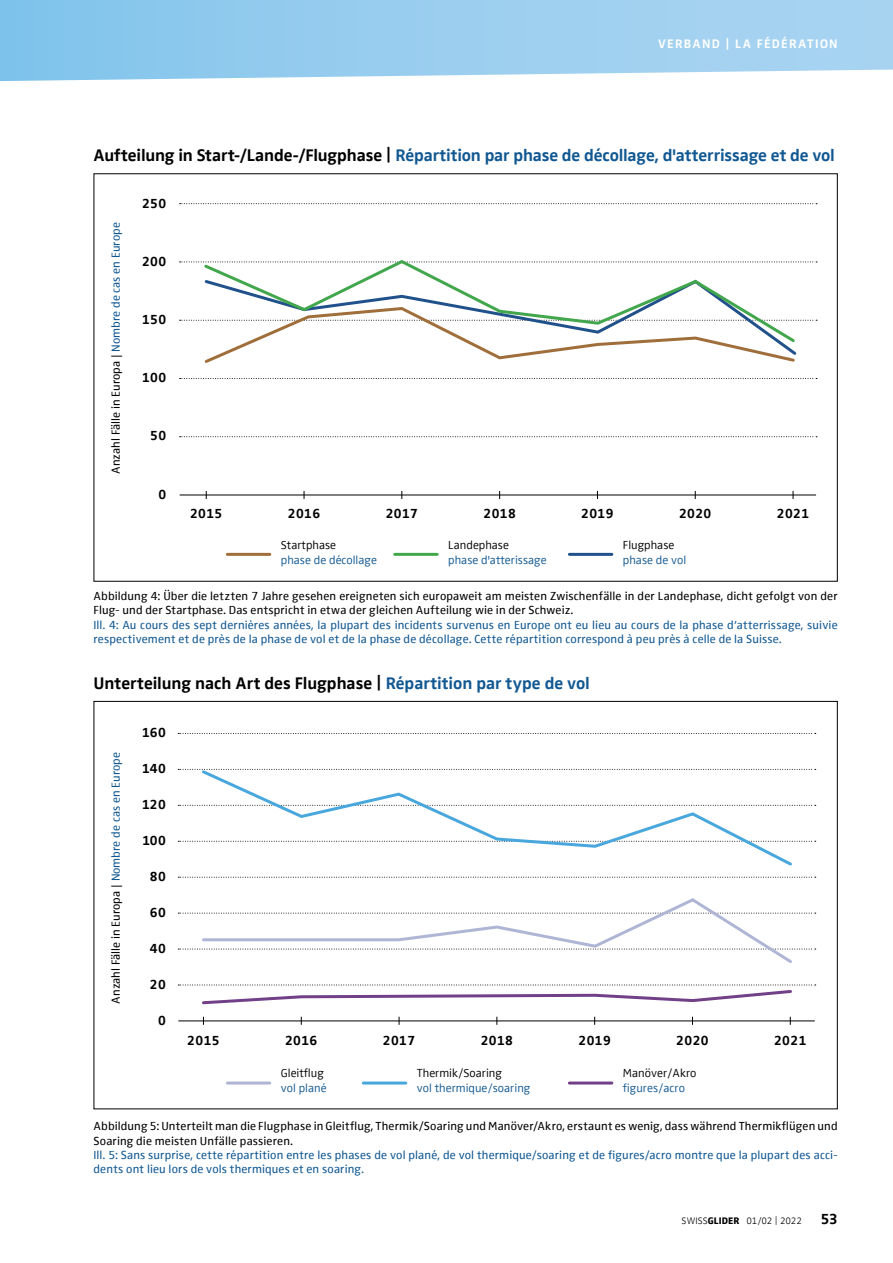
<style>
.page{position:relative;width:893px;height:1263px;background:#fff}
.page>*{position:absolute;margin:0;border:0;box-sizing:border-box;transform-origin:0 0}
.t1{font:700 17.25px "Zwo Offc Pro";letter-spacing:-.01em;color:#115892}
.t2{font:700 17.25px "Zwo Offc Pro";color:#000}
.t3{font:700 15px "Zwo Offc Pro";color:#000}
.t4{font:700 13.5px "Zwo Offc Pro";letter-spacing:.03em;color:#000}
.t5{font:700 12.75px "Zwo Offc Pro";letter-spacing:.1em;color:#fff}
.t6{font:12px/14.2px "Zwo Offc Pro";letter-spacing:.01em;color:#000}
.t7{font:12px/14.2px "Zwo Offc Pro";letter-spacing:.015em;color:#115892}
.t8{font:300 12px "Zwo Offc Pro";color:#115892}
.t9{font:300 12px "Zwo Offc Pro";color:#000}
.t10{font:300 9.75px "Zwo Offc Pro";letter-spacing:-.015em;color:#000}
.s1{color:#000}
.s2{color:#115892}
.s3{font-weight:800}
</style>
<div class="page">
<svg style="left:0;top:0;width:893px;height:81px;background:#9ed0ef"></svg>
<svg style="left:178px;top:733px;width:638px;height:1px"></svg>
<svg style="left:178px;top:769px;width:638px;height:1px"></svg>
<svg style="left:178px;top:805px;width:638px;height:1px"></svg>
<svg style="left:178px;top:841px;width:638px;height:1px"></svg>
<svg style="left:178px;top:877px;width:638px;height:1px"></svg>
<hr style="left:178px;top:1020px;width:637px;height:1px;background:#000">
<svg style="left:180px;top:203px;width:637px;height:1px"></svg>
<svg style="left:180px;top:262px;width:637px;height:1px"></svg>
<svg style="left:180px;top:378px;width:637px;height:1px"></svg>
<svg style="left:180px;top:436px;width:637px;height:1px"></svg>
<hr style="left:180px;top:495px;width:636px;height:1px;background:#000">
<hr style="left:227px;top:553px;width:43px;height:3px;background:#9f6e3b">
<hr style="left:395px;top:553px;width:42px;height:3px;background:#42a74c">
<hr style="left:569px;top:553px;width:43px;height:3px;background:#21518b">
<hr style="left:227px;top:1081px;width:43px;height:3px;background:#afb5d4">
<hr style="left:363px;top:1081px;width:43px;height:3px;background:#48a7dd">
<hr style="left:569px;top:1081px;width:43px;height:3px;background:#714087">
<svg style="left:210px;top:319px;width:589px;height:39px"></svg>
<svg style="left:202px;top:260px;width:595px;height:85px"></svg>
<svg style="left:199px;top:768px;width:595px;height:98px"></svg>
<svg style="left:178px;top:984px;width:638px;height:21px"></svg>
<svg style="left:178px;top:898px;width:638px;height:65px"></svg>
<p class="t5" style="left:658px;top:34px;width:181px">VERBAND | LA FÉDÉRATION</p>
<h1 class="t1" style="left:94px;top:142px;width:743px"><span class="s1">Aufteilung in Start-/Lande-/Flugphase |</span> Répartition par phase de décollage, d'atterrissage et de vol</h1>
<p class="t6" style="left:108px;top:474px;width:253px;rotate:-90deg">Anzahl Fälle in Europa | <span class="s2">Nombre de cas en Europe</span></p>
<p class="t4" style="left:142px;top:193px;width:26px">250</p>
<p class="t4" style="left:142px;top:251px;width:26px">200</p>
<p class="t4" style="left:142px;top:309px;width:26px">150</p>
<p class="t4" style="left:142px;top:367px;width:26px">100</p>
<p class="t4" style="left:150px;top:426px;width:17px">50</p>
<p class="t4" style="left:158px;top:484px;width:9px">0</p>
<p class="t4" style="left:190px;top:503px;width:34px">2015</p>
<p class="t4" style="left:288px;top:503px;width:34px">2016</p>
<p class="t4" style="left:386px;top:503px;width:34px">2017</p>
<p class="t4" style="left:483px;top:503px;width:34px">2018</p>
<p class="t4" style="left:581px;top:503px;width:34px">2019</p>
<p class="t4" style="left:679px;top:503px;width:34px">2020</p>
<p class="t4" style="left:777px;top:503px;width:34px">2021</p>
<p class="t9" style="left:281px;top:536px;width:57px">Startphase</p>
<p class="t8" style="left:281px;top:551px;width:98px">phase de décollage</p>
<p class="t9" style="left:448px;top:536px;width:62px">Landephase</p>
<p class="t8" style="left:448px;top:551px;width:100px">phase d'atterissage</p>
<p class="t9" style="left:623px;top:536px;width:53px">Flugphase</p>
<p class="t8" style="left:623px;top:551px;width:65px">phase de vol</p>
<p class="t6" style="left:94px;top:588px;width:746px">Abbildung 4: Über die letzten 7 Jahre gesehen ereigneten sich europaweit am meisten Zwischenfälle in der Landephase, dicht gefolgt von der<br>Flug- und der Startphase. Das entspricht in etwa der gleichen Aufteilung wie in der Schweiz.</p>
<p class="t7" style="left:94px;top:616px;width:746px">Ill. 4: Au cours des sept dernières années, la plupart des incidents survenus en Europe ont eu lieu au cours de la phase d’atterrissage, suivie respectivement et de près de la phase de vol et de la phase de décollage. Cette répartition correspond à peu près à celle de la Suisse.</p>
<h1 class="t2" style="left:94px;top:670px;width:498px">Unterteilung nach Art des Flugphase | <span class="s2">Répartition par type de vol</span></h1>
<p class="t6" style="left:108px;top:1004px;width:253px;rotate:-90deg">Anzahl Fälle in Europa | <span class="s2">Nombre de cas en Europe</span></p>
<p class="t4" style="left:142px;top:722px;width:25px">160</p>
<p class="t4" style="left:142px;top:758px;width:25px">140</p>
<p class="t4" style="left:142px;top:794px;width:25px">120</p>
<p class="t4" style="left:143px;top:830px;width:25px">100</p>
<p class="t4" style="left:150px;top:866px;width:17px">80</p>
<p class="t4" style="left:150px;top:902px;width:17px">60</p>
<p class="t4" style="left:150px;top:938px;width:17px">40</p>
<p class="t4" style="left:150px;top:974px;width:17px">20</p>
<p class="t4" style="left:158px;top:1010px;width:9px">0</p>
<p class="t4" style="left:187px;top:1031px;width:34px">2015</p>
<p class="t4" style="left:285px;top:1031px;width:34px">2016</p>
<p class="t4" style="left:383px;top:1031px;width:34px">2017</p>
<p class="t4" style="left:481px;top:1031px;width:34px">2018</p>
<p class="t4" style="left:578px;top:1031px;width:34px">2019</p>
<p class="t4" style="left:676px;top:1031px;width:34px">2020</p>
<p class="t4" style="left:774px;top:1031px;width:34px">2021</p>
<p class="t9" style="left:281px;top:1064px;width:44px">Gleitflug</p>
<p class="t8" style="left:281px;top:1079px;width:47px">vol plané</p>
<p class="t9" style="left:417px;top:1064px;width:87px">Thermik/Soaring</p>
<p class="t8" style="left:417px;top:1079px;width:115px">vol thermique/soaring</p>
<p class="t9" style="left:623px;top:1064px;width:75px">Manöver/Akro</p>
<p class="t8" style="left:623px;top:1079px;width:64px">figures/acro</p>
<p class="t6" style="left:94px;top:1118px;width:746px">Abbildung 5: Unterteilt man die Flugphase in Gleitflug, Thermik/Soaring und Manöver/Akro, erstaunt es wenig, dass während Thermikflügen und<br>Soaring die meisten Unfälle passieren.</p>
<p class="t7" style="left:94px;top:1147px;width:746px">Ill. 5: Sans surprise, cette répartition entre les phases de vol plané, de vol thermique/soaring et de figures/acro montre que la plupart des acci&shy;dents ont lieu lors de vols thermiques et en soaring.</p>
<p class="t10" style="left:682px;top:1213px;width:122px">SWISS<span class="s3">GLIDER</span> 01/02 | 2022</p>
<p class="t3" style="left:821px;top:1207px;width:18px">53</p>
</div>
